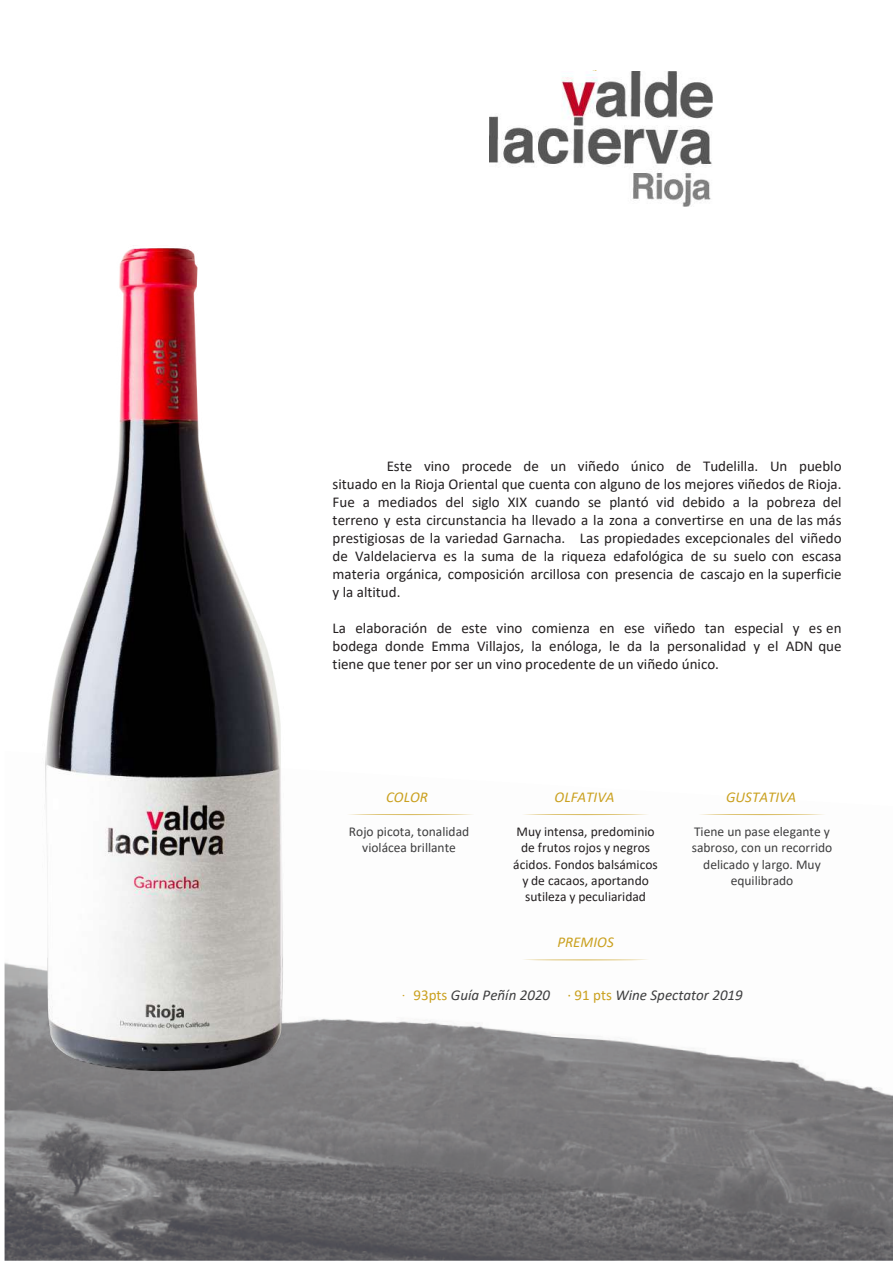
<style>
.page{position:relative;width:893px;height:1263px;background:#fff}
.page>*{position:absolute;margin:0;border:0;box-sizing:border-box;transform-origin:0 0}
.t1{font:15px/18px "Calibri";color:#231f20;text-align:justify}
.t2{font:italic 15px "Calibri";color:#3e3e3f}
.t3{font:italic 15px "Calibri";color:#caa120}
.t4{font:13.5px/16.2px "Calibri";color:#3e3e3f;text-align:center}
.t5{font:13.5px/16.2px "Calibri";color:#231f20;text-align:center}
.s1{font-family:"Lato";font-weight:300;font-style:normal;color:#caa120}
.s2{font-style:normal;color:#caa120}
</style>
<div class="page">
<img style="left:5px;top:815px;width:888px;height:446px">
<svg style="left:348px;top:814px;width:125px;height:1px"></svg>
<svg style="left:523px;top:814px;width:125px;height:1px"></svg>
<svg style="left:522px;top:959px;width:127px;height:1px"></svg>
<svg style="left:700px;top:814px;width:124px;height:1px"></svg>
<img style="left:39px;top:248px;width:253px;height:840px">
<img style="left:489px;top:71px;width:223px;height:135px">
<p class="t1" style="left:333px;top:457px;width:510px;text-indent:54px">Este vino procede de un viñedo único de Tudelilla. Un pueblo situado en la Rioja Oriental que cuenta con alguno de los mejores viñedos de Rioja.<br>Fue a mediados del siglo XIX cuando se plantó vid debido a la pobreza del terreno y esta circunstancia ha llevado a la zona a convertirse en una de las más prestigiosas de la variedad Garnacha. Las propiedades excepcionales del viñedo de Valdelacierva es la suma de la riqueza edafológica de su suelo con escasa materia orgánica, composición arcillosa con presencia de cascajo en la superficie y la altitud.</p>
<p class="t1" style="left:333px;top:619px;width:510px">La elaboración de este vino comienza en ese viñedo tan especial y es en bodega donde Emma Villajos, la enóloga, le da la personalidad y el ADN que tiene que tener por ser un vino procedente de un viñedo único.</p>
<p class="t3" style="left:386px;top:786px;width:43px">COLOR</p>
<p class="t3" style="left:555px;top:786px;width:61px">OLFATIVA</p>
<p class="t4" style="left:349px;top:823px;width:122px">Rojo picota, tonalidad violácea brillante</p>
<p class="t5" style="left:513px;top:823px;width:146px">Muy intensa, predominio de frutos rojos y negros ácidos. Fondos balsámicos y de cacaos, aportando sutileza y peculiaridad</p>
<p class="t3" style="left:557px;top:932px;width:58px">PREMIOS</p>
<p class="t3" style="left:726px;top:786px;width:72px">GUSTATIVA</p>
<p class="t4" style="left:692px;top:823px;width:142px">Tiene un pase elegante y sabroso, con un recorrido delicado y largo. Muy equilibrado</p>
<p class="t2" style="left:402px;top:985px;width:343px"><span class="s1">·</span> <span class="s2">93pts</span> Guía Peñín 2020 <span class="s2">· 91 pts</span> Wine Spectator 2019</p>
</div>
